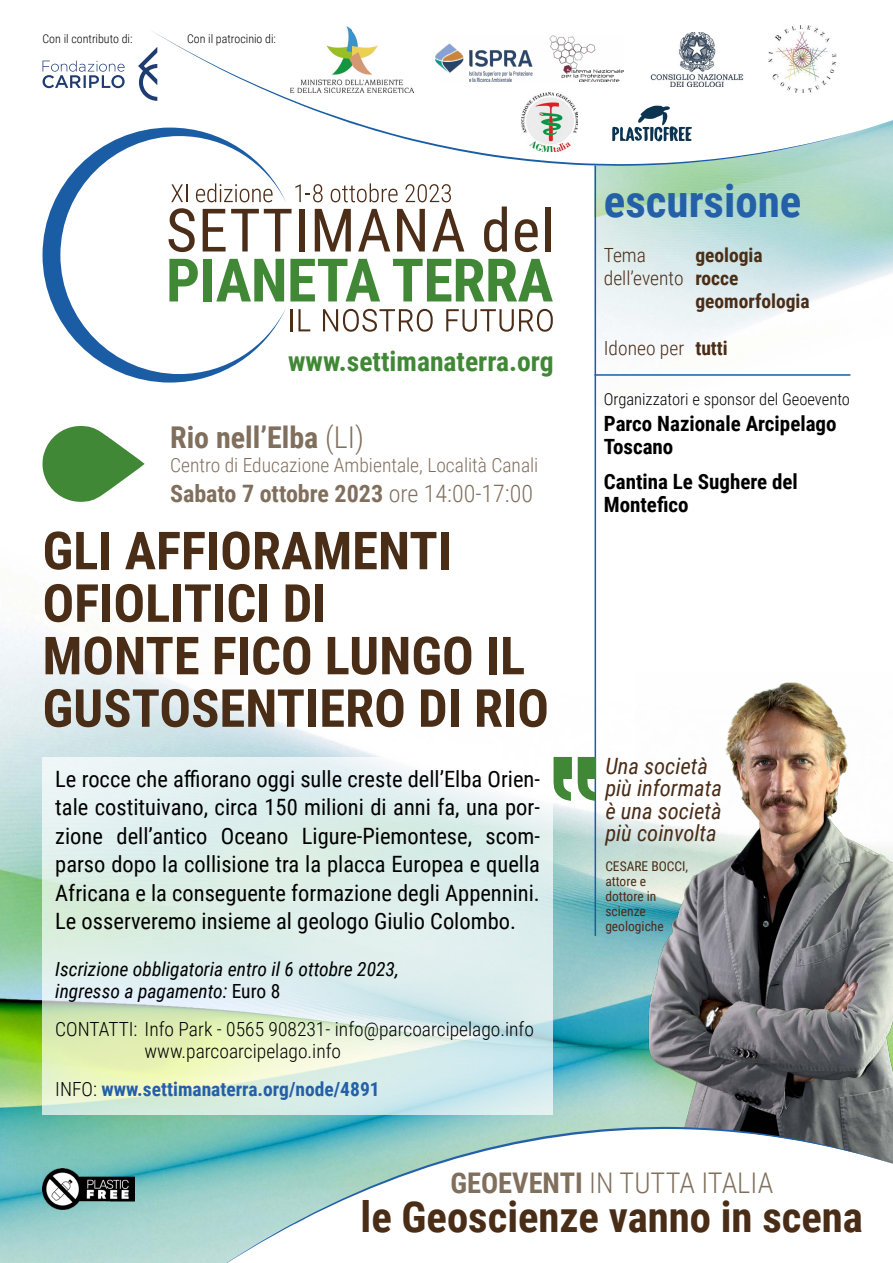
<style>
.page{position:relative;width:893px;height:1263px;background:#fff}
.page>*{position:absolute;margin:0;border:0;box-sizing:border-box;transform-origin:0 0}
.t1{font:700 52.5px/52.5px "Roboto Condensed";color:#4a2d17}
.t2{font:700 45px "Roboto Condensed";color:#2360a8}
.t3{font:700 42.75px "Roboto Condensed";color:#4a2d17}
.t4{font:700 30px "Roboto Condensed";color:#816f5d}
.t5{font:300 28.5px "Roboto Condensed";color:#816f5d}
.t6{font:700 27.6px "Roboto Condensed";color:#408835}
.t7{font:700 24px "Roboto Condensed";color:#816f5d}
.t8{font:22.5px/28.5px "Roboto Condensed";color:#000;text-align:justify}
.t9{font:italic 22.5px "Roboto Condensed";color:#4a2d17}
.t10{font:700 21px/22.5px "Roboto Condensed";color:#000}
.t11{font:300 19.5px "Roboto Condensed";color:#000}
.t12{font:italic 19.5px "Roboto Condensed";color:#000}
.t13{font:300 19.5px "Roboto Condensed";color:#816f5d}
.t14{font:700 19.5px "Roboto Condensed";color:#2360a8}
.t15{font:300 19.5px "Roboto Condensed";color:#4a2d17}
.t16{font:700 19.5px "Roboto Condensed";color:#4a2d17}
.t17{font:300 16.5px "Roboto Condensed";color:#000}
.t18{font:13.5px "Roboto Condensed";color:#4a2d17}
.t19{font:300 12px "Roboto Condensed";color:#000}
.s1{font-weight:300}
.s2{font-style:normal}
.s3{font-weight:300;color:#000}
.s4{font-weight:700}
</style>
<div class="page">
<img style="left:0;top:463px;width:635px;height:800px">
<svg style="left:43px;top:757px;width:510px;height:358px;background:#ddeee5"></svg>
<img style="left:635px;top:682px;width:258px;height:445px">
<hr style="left:595px;top:153px;width:1px;height:783px;background:#1a5da5">
<hr style="left:595px;top:374px;width:255px;height:2px;background:#1a5da5">
<svg style="left:43px;top:426px;width:102px;height:76px"></svg>
<svg style="left:554px;top:757px;width:42px;height:44px"></svg>
<img style="left:43px;top:1168px;width:92px;height:41px">
<svg style="left:346px;top:26px;width:547px;height:140px"></svg>
<svg style="left:152px;top:29px;width:707px;height:137px"></svg>
<svg style="left:207px;top:1127px;width:686px;height:136px"></svg>
<svg style="left:286px;top:209px;width:6px;height:5px"></svg>
<div style="left:299px;top:209px;width:5px;height:42px;background:#4c2d18"></div>
<svg style="left:315px;top:209px;width:36px;height:42px"></svg>
<svg style="left:358px;top:209px;width:32px;height:42px"></svg>
<svg style="left:397px;top:209px;width:28px;height:42px"></svg>
<svg style="left:432px;top:209px;width:32px;height:42px"></svg>
<svg style="left:484px;top:206px;width:23px;height:46px"></svg>
<svg style="left:515px;top:219px;width:23px;height:33px"></svg>
<div style="left:545px;top:206px;width:5px;height:45px;background:#4c2d18"></div>
<svg style="left:290px;top:259px;width:90px;height:42px"></svg>
<svg style="left:393px;top:259px;width:160px;height:42px"></svg>
<hr style="left:290px;top:309px;width:3px;height:22px;background:#4c2d18">
<svg style="left:298px;top:309px;width:12px;height:22px"></svg>
<svg style="left:323px;top:309px;width:110px;height:23px"></svg>
<svg style="left:446px;top:309px;width:107px;height:23px"></svg>
<svg style="left:43px;top:128px;width:243px;height:255px"></svg>
<svg style="left:171px;top:184px;width:16px;height:18px"></svg>
<svg style="left:196px;top:183px;width:77px;height:19px"></svg>
<svg style="left:295px;top:184px;width:28px;height:18px"></svg>
<svg style="left:331px;top:183px;width:67px;height:19px"></svg>
<svg style="left:405px;top:184px;width:46px;height:18px"></svg>
<svg style="left:43px;top:47px;width:114px;height:54px"></svg>
<img style="left:649px;top:32px;width:97px;height:55px">
<img style="left:768px;top:25px;width:69px;height:68px">
<img style="left:522px;top:93px;width:56px;height:59px">
<img style="left:291px;top:27px;width:123px;height:65px">
<img style="left:435px;top:35px;width:189px;height:46px">
<svg style="left:611px;top:106px;width:82px;height:39px"></svg>
<p class="t19" style="left:43px;top:30px;width:91px">Con il contributo di:</p>
<p class="t19" style="left:187px;top:30px;width:90px">Con il patrocinio di:</p>
<p class="t6" style="left:288px;top:342px;width:267px">www.settimanaterra.org</p>
<p class="t4" style="left:170px;top:416px;width:196px">Rio nell’Elba <span class="s1">(LI)</span></p>
<p class="t13" style="left:170px;top:451px;width:370px">Centro di Educazione Ambientale, Località Canali</p>
<p class="t7" style="left:170px;top:476px;width:364px">Sabato 7 ottobre 2023 <span class="s1">ore 14:00-17:00</span></p>
<p class="t1" style="left:43px;top:522px;width:411px">GLI AFFIORAMENTI<br>OFIOLITICI DI</p>
<p class="t1" style="left:43px;top:627px;width:484px">MONTE FICO LUNGO IL</p>
<p class="t1" style="left:43px;top:680px;width:508px">GUSTOSENTIERO DI RIO</p>
<p class="t8" style="left:55px;top:763px;width:486px">Le rocce che affiorano oggi sulle creste dell’Elba Orien&shy;tale costituivano, circa 150 milioni di anni fa, una por&shy;zione dell’antico Oceano Ligure-Piemontese, scom&shy;parso dopo la collisione tra la placca Europea e quella Africana e la conseguente formazione degli Appennini.</p>
<p class="t8" style="left:55px;top:906px;width:462px">Le osserveremo insieme al geologo Giulio Colombo.</p>
<p class="t12" style="left:55px;top:955px;width:345px">Iscrizione obbligatoria entro il 6 ottobre 2023,</p>
<p class="t12" style="left:55px;top:977px;width:227px">ingresso a pagamento: <span class="s2">Euro 8</span></p>
<p class="t11" style="left:55px;top:1015px;width:480px">CONTATTI: Info Park - 0565 908231- info@parcoarcipelago.info</p>
<p class="t11" style="left:145px;top:1037px;width:198px">www.parcoarcipelago.info</p>
<p class="t14" style="left:55px;top:1075px;width:326px"><span class="s3">INFO:</span> www.settimanaterra.org/node/4891</p>
<p class="t2" style="left:604px;top:169px;width:199px">escursione</p>
<p class="t15" style="left:604px;top:241px;width:44px">Tema</p>
<p class="t16" style="left:695px;top:241px;width:69px">geologia</p>
<p class="t15" style="left:604px;top:264px;width:136px">dell’evento <span class="s4">rocce</span></p>
<p class="t16" style="left:695px;top:288px;width:116px">geomorfologia</p>
<p class="t15" style="left:604px;top:335px;width:125px">Idoneo per <span class="s4">tutti</span></p>
<p class="t17" style="left:604px;top:387px;width:248px">Organizzatori e sponsor del Geoevento</p>
<p class="t10" style="left:604px;top:412px;width:234px">Parco Nazionale Arcipelago<br>Toscano</p>
<p class="t10" style="left:604px;top:470px;width:195px">Cantina Le Sughere del<br>Montefico</p>
<p class="t9" style="left:605px;top:750px;width:104px">Una società</p>
<p class="t9" style="left:605px;top:772px;width:118px">più informata</p>
<p class="t9" style="left:605px;top:795px;width:118px">è una società</p>
<p class="t9" style="left:605px;top:817px;width:113px">più coinvolta</p>
<p class="t18" style="left:605px;top:857px;width:84px">CESARE BOCCI,</p>
<p class="t18" style="left:605px;top:872px;width:42px">attore e</p>
<p class="t18" style="left:605px;top:887px;width:53px">dottore in</p>
<p class="t18" style="left:605px;top:902px;width:42px">scienze</p>
<p class="t18" style="left:605px;top:917px;width:60px">geologiche</p>
<p class="t5" style="left:450px;top:1163px;width:324px"><span class="s4">GEOEVENTI</span> IN TUTTA ITALIA</p>
<h3 class="t3" style="left:361px;top:1186px;width:504px">le Geoscienze vanno in scena</h3>
</div>
